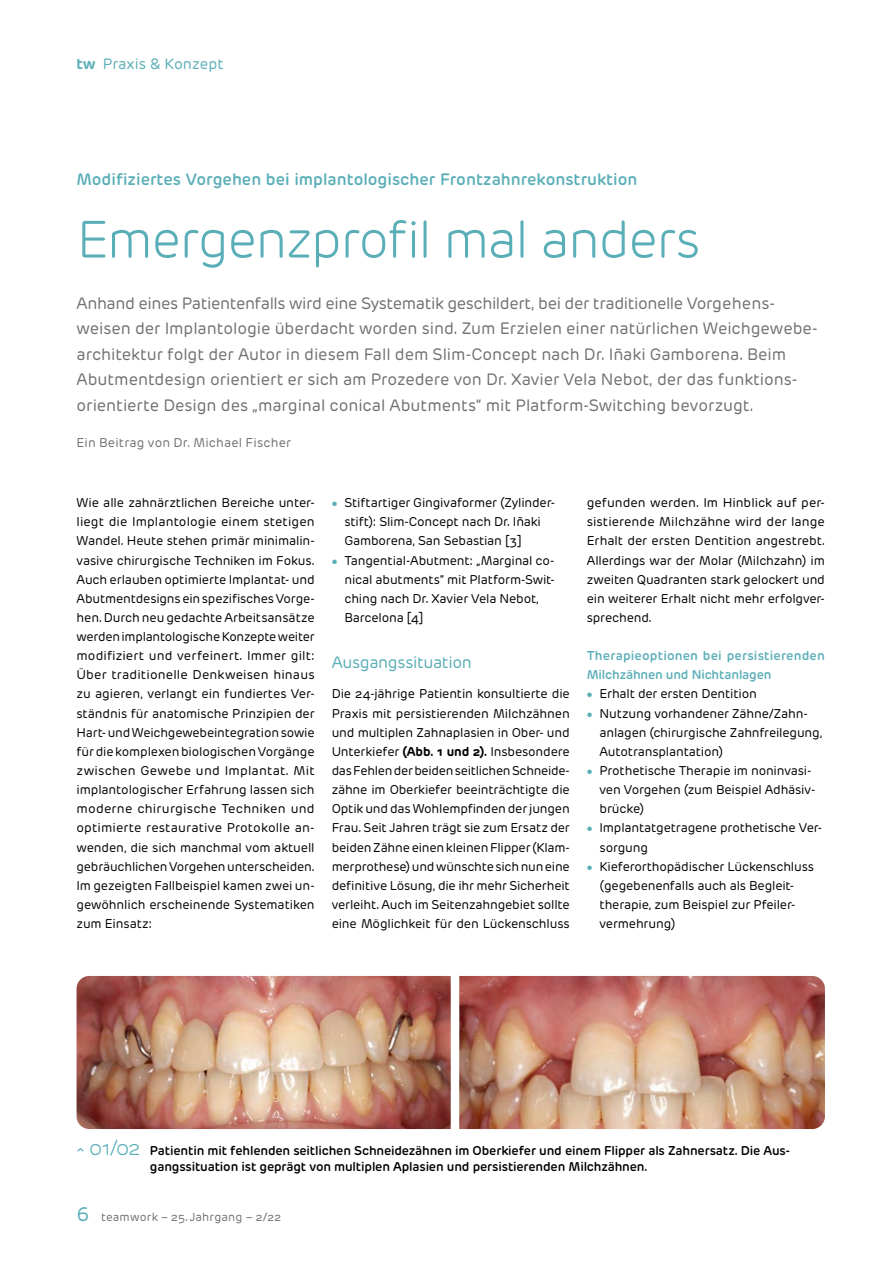
<style>
.page{position:relative;width:893px;height:1263px;background:#fff}
.page>*{position:absolute;margin:0;border:0;box-sizing:border-box;transform-origin:0 0}
.t1{font:300 52.5px "Rubrik New";letter-spacing:-.035em;color:#5aaeb7}
.t2{font:16.5px/25.5px "Rubrik New";letter-spacing:-.005em;color:#6f7070}
.t3{font:600 16.5px "Rubrik New";color:#5aaeb7}
.t4{font:16.5px "Rubrik New";letter-spacing:-.02em;color:#5aaeb7}
.t5{font:15px "Rubrik New";color:#5aaeb7}
.t6{font:12.75px/19.2px "Rubrik New";letter-spacing:-.015em;color:#000}
.t7{font:600 12.75px/16.5px "Rubrik New";letter-spacing:-.015em;color:#000}
.t8{font:600 12.75px/19.2px "Rubrik New";letter-spacing:.005em;color:#5aaeb7}
.t9{font:12.75px "Rubrik New";letter-spacing:.015em;color:#6f7070}
.t10{font:11.7px "Rubrik New";letter-spacing:.02em;color:#6f7070}
.s1{font-weight:700}
.s2{font-family:"Entypo";color:#5aaeb7}
.s3{font-weight:300;font-size:21px;color:#5aaeb7}
.s4{font-size:19.5px;color:#5aaeb7}
</style>
<div class="page">
<img style="left:459px;top:976px;width:366px;height:153px">
<img style="left:77px;top:976px;width:374px;height:153px">
<p class="t5" style="left:77px;top:55px;width:148px"><span class="s1">tw</span> Praxis &amp; Konzept</p>
<p class="t3" style="left:77px;top:169px;width:563px">Modifiziertes Vorgehen bei implantologischer Frontzahnrekonstruktion</p>
<h1 class="t1" style="left:77px;top:209px;width:625px">Emergenzprofil mal anders</h1>
<p class="t2" style="left:77px;top:290px;width:741px">Anhand eines Patientenfalls wird eine Systematik geschildert, bei der traditionelle Vorgehens&shy;weisen der Implantologie überdacht worden sind. Zum Erzielen einer natürlichen Weichgewebe&shy;architektur folgt der Autor in diesem Fall dem Slim-Concept nach Dr. Iñaki Gamborena. Beim Abutmentdesign orientiert er sich am Prozedere von Dr. Xavier Vela Nebot, der das funktions&shy;orientierte Design des „marginal conical Abutments“ mit Platform-Switching bevorzugt.</p>
<p class="t9" style="left:77px;top:435px;width:216px">Ein Beitrag von Dr. Michael Fischer</p>
<p class="t6" style="left:77px;top:493px;width:240px;text-align:justify">Wie alle zahnärztlichen Bereiche unter&shy;liegt die Implantologie einem stetigen Wandel. Heute stehen primär minimalin&shy;vasive chirurgische Techniken im Fokus.<br>Auch erlauben optimierte Implantat- und Abutmentdesigns ein spezifisches Vorge&shy;hen. Durch neu gedachte Arbeitsansätze werden implantologische Konzepte weiter modifiziert und verfeinert. Immer gilt:<br>Über traditionelle Denkweisen hinaus zu agieren, verlangt ein fundiertes Ver&shy;ständnis für anatomische Prinzipien der Hart- und Weichgewebeintegration sowie für die komplexen biologischen Vorgänge zwischen Gewebe und Implantat. Mit implantologischer Erfahrung lassen sich moderne chirurgische Techniken und optimierte restaurative Protokolle an&shy;wenden, die sich manchmal vom aktuell gebräuchlichen Vorgehen unterscheiden.<br>Im gezeigten Fallbeispiel kamen zwei un&shy;gewöhnlich erscheinende Systematiken zum Einsatz:</p>
<p class="t6" style="left:344px;top:493px;width:212px;text-indent:-13px"><span class="s2">●</span> Stiftartiger Gingivaformer (Zylinder&shy;stift): Slim-Concept nach Dr. Iñaki<br>Gamborena, San Sebastian [3]</p>
<p class="t6" style="left:344px;top:551px;width:212px;text-indent:-13px"><span class="s2">●</span> Tangential-Abutment: „Marginal co&shy;nical abutments“ mit Platform-Swit&shy;ching nach Dr. Xavier Vela Nebot,<br>Barcelona [4]</p>
<p class="t4" style="left:332px;top:653px;width:142px">Ausgangssituation</p>
<p class="t6" style="left:332px;top:685px;width:240px;text-align:justify">Die 24-jährige Patientin konsultierte die Praxis mit persistierenden Milchzähnen und multiplen Zahnaplasien in Ober- und Unterkiefer <span class="s1">(Abb. 1 und 2).</span> Insbesondere das Fehlen der beiden seitlichen Schneide&shy;zähne im Oberkiefer beeinträchtigte die Optik und das Wohlempfinden der jungen Frau. Seit Jahren trägt sie zum Ersatz der beiden Zähne einen kleinen Flipper (Klam&shy;merprothese) und wünschte sich nun eine definitive Lösung, die ihr mehr Sicherheit verleiht. Auch im Seitenzahngebiet sollte eine Möglichkeit für den Lückenschluss</p>
<p class="t6" style="left:587px;top:493px;width:240px;text-align:justify">gefunden werden. Im Hinblick auf per&shy;sistierende Milchzähne wird der lange Erhalt der ersten Dentition angestrebt.<br>Allerdings war der Molar (Milchzahn) im zweiten Quadranten stark gelockert und ein weiterer Erhalt nicht mehr erfolgver&shy;sprechend.</p>
<p class="t8" style="left:587px;top:646px;width:240px">Therapieoptionen bei persistierenden<br>Milchzähnen und Nichtanlagen</p>
<p class="t6" style="left:587px;top:685px;width:171px"><span class="s2">●</span> Erhalt der ersten Dentition</p>
<p class="t6" style="left:600px;top:704px;width:224px;text-indent:-13px"><span class="s2">●</span> Nutzung vorhandener Zähne/Zahn&shy;anlagen (chirurgische Zahnfreilegung,<br>Autotransplantation)</p>
<p class="t6" style="left:600px;top:761px;width:217px;text-indent:-13px"><span class="s2">●</span> Prothetische Therapie im noninvasi&shy;ven Vorgehen (zum Beispiel Adhäsiv&shy;brücke)</p>
<p class="t6" style="left:600px;top:819px;width:224px;text-indent:-13px"><span class="s2">●</span> Implantatgetragene prothetische Ver&shy;sorgung</p>
<p class="t6" style="left:600px;top:857px;width:216px;text-indent:-13px"><span class="s2">●</span> Kieferorthopädischer Lückenschluss (gegebenenfalls auch als Begleit&shy;therapie, zum Beispiel zur Pfeiler&shy;vermehrung)</p>
<p class="t7" style="left:150px;top:1142px;width:641px;text-indent:-61px"><span class="s3">01/02</span> Patientin mit fehlenden seitlichen Schneidezähnen im Oberkiefer und einem Flipper als Zahnersatz. Die Aus&shy;gangssituation ist geprägt von multiplen Aplasien und persistierenden Milchzähnen.</p>
<p class="t10" style="left:77px;top:1210px;width:206px"><span class="s4">6</span> teamwork – 25.Jahrgang – 2/22</p>
</div>
